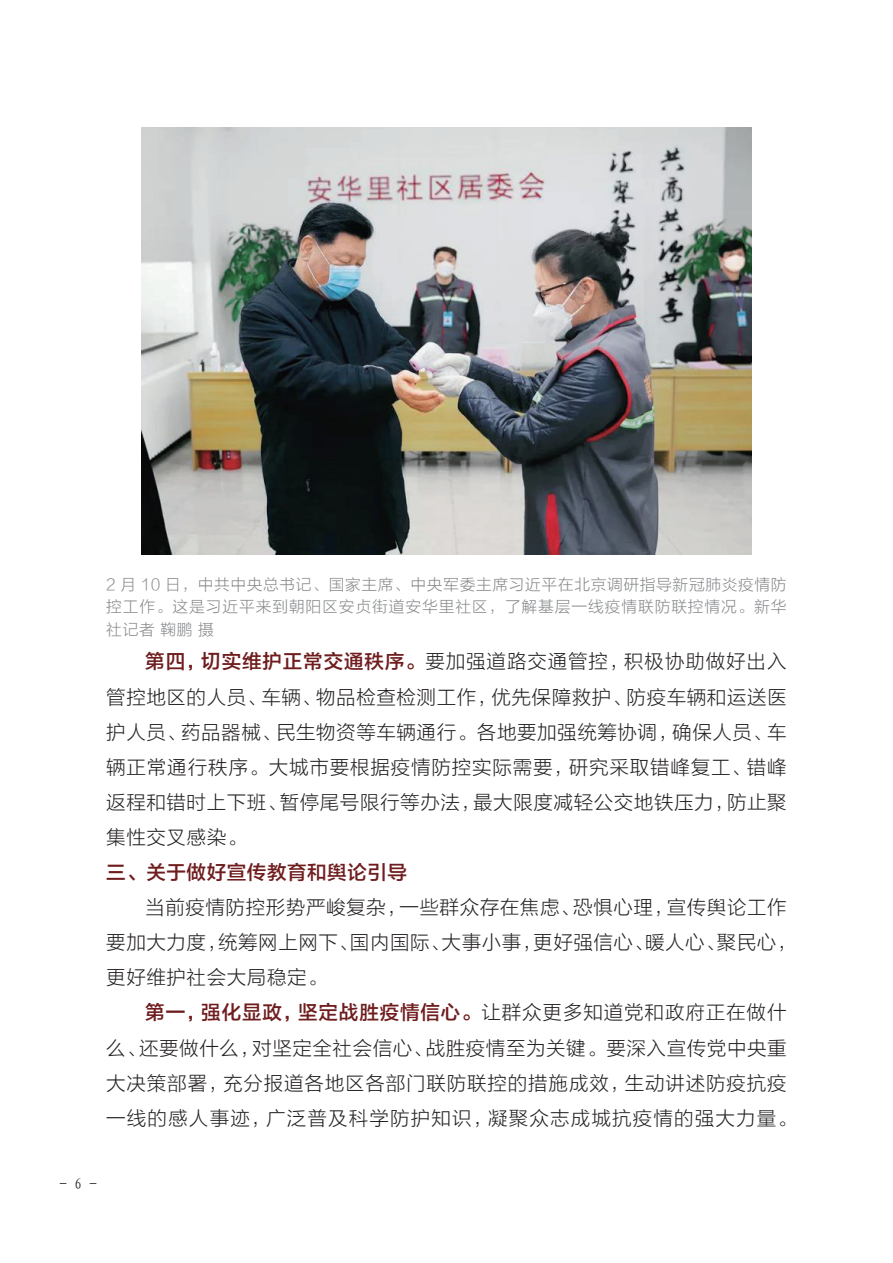
<style>
.page{position:relative;width:893px;height:1263px;background:#fff}
.page>*{position:absolute;margin:0;border:0;box-sizing:border-box;transform-origin:0 0}
.t1{font:19.5px/35.1px "FZLTKHK GBK1 0";letter-spacing:.03em;color:#231f20}
.t2{font:19.5px "FZLTZHK GBK1 0";letter-spacing:.03em;color:#6f1d1e}
.t3{font:15.75px/22.2px "FZLTKHK GBK1 0";letter-spacing:.055em;color:#85878a;text-align:justify}
.t4{font:15px "Fang Song GB2312";color:#231f20}
.s1{font-family:"FZLTZHK GBK1 0";color:#6f1d1e}
.s2{font-family:"FZLTKHK GBK1 0";color:#231f20}
</style>
<div class="page">
<img style="left:141px;top:128px;width:611px;height:426px">
<p class="t3" style="left:106px;top:574px;width:682px">2 月 10 日，中共中央总书记、国家主席、中央军委主席习近平在北京调研指导新冠肺炎疫情防控工作。这是习近平来到朝阳区安贞街道安华里社区，了解基层一线疫情联防联控情况。新华社记者鞠鹏摄</p>
<p class="t1" style="left:106px;top:645px;width:682px;text-align:justify;text-indent:39px"><span class="s1">第四，切实维护正常交通秩序。</span>要加强道路交通管控，积极协助做好出入管控地区的人员、车辆、物品检查检测工作，优先保障救护、防疫车辆和运送医护人员、药品器械、民生物资等车辆通行。各地要加强统筹协调，确保人员、车辆正常通行秩序。大城市要根据疫情防控实际需要，研究采取错峰复工、错峰返程和错时上下班、暂停尾号限行等办法，最大限度减轻公交地铁压力，防止聚集性交叉感染。</p>
<p class="t2" style="left:106px;top:862px;width:302px">三、关于做好宣传教育和舆论引导</p>
<p class="t1" style="left:106px;top:890px;width:692px;text-indent:39px">当前疫情防控形势严峻复杂，一些群众存在焦虑、恐惧心理，宣传舆论工作要加大力度，统筹网上网下、国内国际、大事小事，更好强信心、暖人心、聚民心，更好维护社会大局稳定。</p>
<p class="t2" style="left:145px;top:1002px;width:643px">第一，强化显政，坚定战胜疫情信心。<span class="s2">让群众更多知道党和政府正在做什</span></p>
<p class="t1" style="left:106px;top:1031px;width:692px">么、还要做什么，对坚定全社会信心、战胜疫情至为关键。要深入宣传党中央重大决策部署，充分报道各地区各部门联防联控的措施成效，生动讲述防疫抗疫一线的感人事迹，广泛普及科学防护知识，凝聚众志成城抗疫情的强大力量。</p>
<p class="t4" style="left:59px;top:1176px;width:39px">- 6 -</p>
</div>
